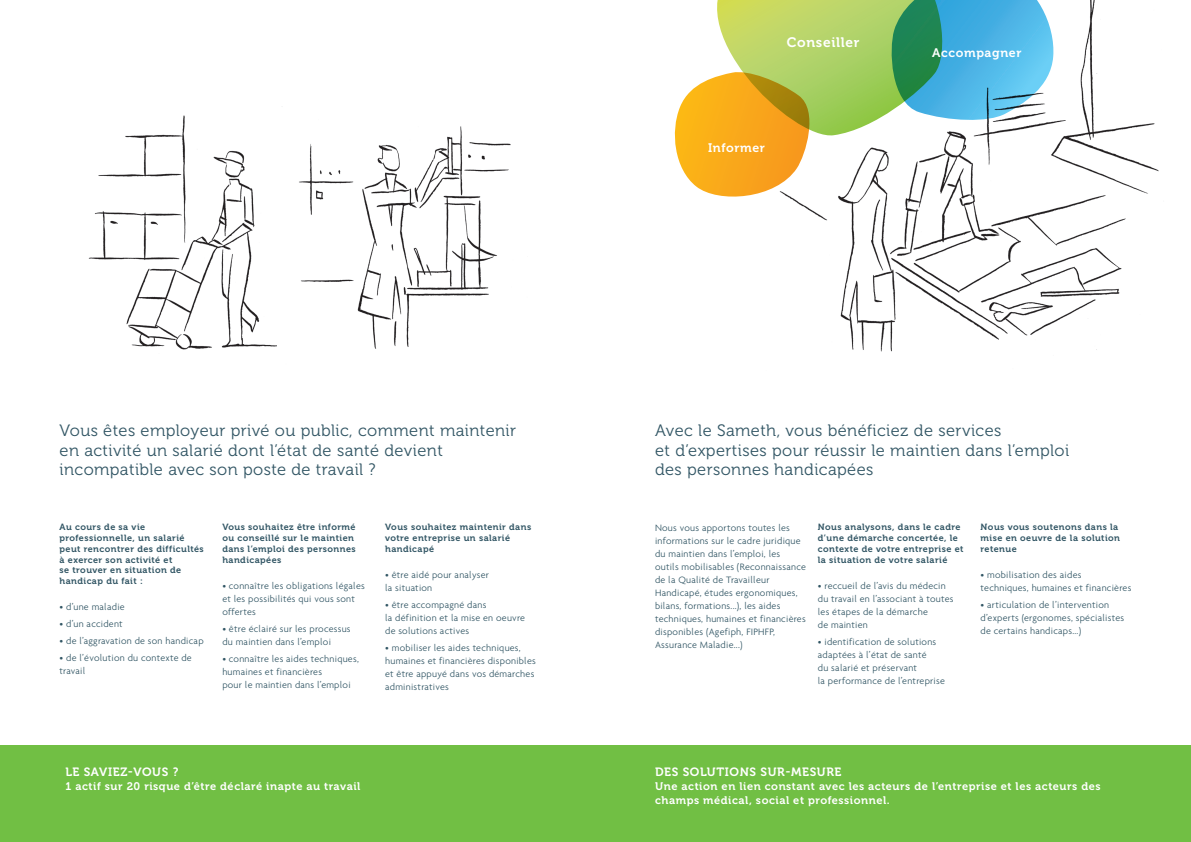
<style>
.page{position:relative;width:1191px;height:842px;background:#fff}
.page>*{position:absolute;margin:0;border:0;box-sizing:border-box;transform-origin:0 0}
.t1{font:16.5px/19.8px "Museo 300";letter-spacing:.025em;color:#315564}
.t2{font:13.7px "Museo 700";color:#fff}
.t3{font:12.4px "Museo 700";letter-spacing:.05em;color:#fff}
.t4{font:12px "Museo 700";letter-spacing:.05em;color:#fff}
.t5{font:11px/14px "Museo 700";letter-spacing:.05em;color:#fff}
.t6{font:300 10px/13px "Agenda";letter-spacing:.025em;color:#315564}
.t7{font:9px/10.8px "Museo 700";letter-spacing:.05em;color:#315564}
</style>
<div class="page">
<img style="left:799px;top:0;width:360px;height:352px">
<div style="left:0;top:745px;width:1191px;height:97px;background:#71bf44"></div>
<svg style="left:674px;top:0;width:381px;height:204px"></svg>
<img style="left:88px;top:115px;width:189px;height:235px">
<img style="left:299px;top:126px;width:212px;height:223px">
<h1 class="t1" style="left:60px;top:420px;width:458px">Vous êtes employeur privé ou public, comment maintenir en activité un salarié dont l’état de santé devient incompatible avec son poste de travail ?</h1>
<p class="t7" style="left:60px;top:522px;width:146px">Au cours de sa vie professionnelle, un salarié peut rencontrer des difficultés à exercer son activité et<br>se trouver en situation de handicap du fait :</p>
<p class="t6" style="left:60px;top:600px;width:67px">• d’une maladie</p>
<p class="t6" style="left:60px;top:617px;width:65px">• d’un accident</p>
<p class="t6" style="left:60px;top:634px;width:146px">• de l’aggravation de son handicap</p>
<p class="t6" style="left:60px;top:651px;width:134px">• de l’évolution du contexte de travail</p>
<p class="t7" style="left:222px;top:522px;width:135px">Vous souhaitez être informé ou conseillé sur le maintien dans l’emploi des personnes handicapées</p>
<p class="t6" style="left:222px;top:579px;width:144px">• connaître les obligations légales et les possibilités qui vous sont offertes</p>
<p class="t6" style="left:222px;top:622px;width:130px">• être éclairé sur les processus du maintien dans l’emploi</p>
<p class="t6" style="left:222px;top:652px;width:138px">• connaître les aides techniques, humaines et financières<br>pour le maintien dans l’emploi</p>
<p class="t7" style="left:385px;top:522px;width:148px">Vous souhaitez maintenir dans votre entreprise un salarié handicapé</p>
<p class="t6" style="left:385px;top:568px;width:105px">• être aidé pour analyser la situation</p>
<p class="t6" style="left:385px;top:598px;width:141px">• être accompagné dans<br>la définition et la mise en oeuvre de solutions actives</p>
<p class="t6" style="left:385px;top:641px;width:152px">• mobiliser les aides techniques, humaines et financières disponibles et être appuyé dans vos démarches administratives</p>
<p class="t4" style="left:66px;top:765px;width:27px">Le sav</p>
<p class="t4" style="left:108px;top:765px;width:72px">iez-vous ?</p>
<p class="t5" style="left:66px;top:780px;width:296px">1 actif sur 20 risque d’être déclaré inapte au travail</p>
<h2 class="t2" style="left:786px;top:34px;width:74px">Conseiller</h2>
<p class="t3" style="left:708px;top:141px;width:58px">Informer</p>
<p class="t3" style="left:932px;top:46px;width:91px">Accompagner</p>
<h1 class="t1" style="left:655px;top:420px;width:416px">Avec le Sameth, vous bénéficiez de services<br>et d’expertises pour réussir le maintien dans l’emploi des personnes handicapées</h1>
<p class="t6" style="left:655px;top:521px;width:152px">Nous vous apportons toutes les informations sur le cadre juridique du maintien dans l’emploi, les outils mobilisables (Reconnaissance de la Qualité de Travailleur<br>Handicapé, études ergonomiques, bilans, formations...), les aides techniques, humaines et financières disponibles (Agefiph, FIPHFP,<br>Assurance Maladie...)</p>
<p class="t7" style="left:818px;top:522px;width:147px">Nous analysons, dans le cadre d’une démarche concertée, le contexte de votre entreprise et la situation de votre salarié</p>
<p class="t6" style="left:818px;top:579px;width:137px">• reccueil de l’avis du médecin du travail en l’associant à toutes les étapes de la démarche<br>de maintien</p>
<p class="t6" style="left:818px;top:635px;width:129px">• identification de solutions adaptées à l’état de santé<br>du salarié et préservant<br>la performance de l’entreprise</p>
<p class="t7" style="left:980px;top:522px;width:141px">Nous vous soutenons dans la mise en oeuvre de la solution retenue</p>
<p class="t6" style="left:980px;top:568px;width:152px">• mobilisation des aides techniques, humaines et financières</p>
<p class="t6" style="left:980px;top:598px;width:145px">• articulation de l’intervention d’experts (ergonomes, spécialistes de certains handicaps...)</p>
<p class="t4" style="left:655px;top:765px;width:188px">Des solutions sur-mesure</p>
<p class="t5" style="left:655px;top:780px;width:447px">Une action en lien constant avec les acteurs de l’entreprise et les acteurs des champs médical, social et professionnel.</p>
</div>
